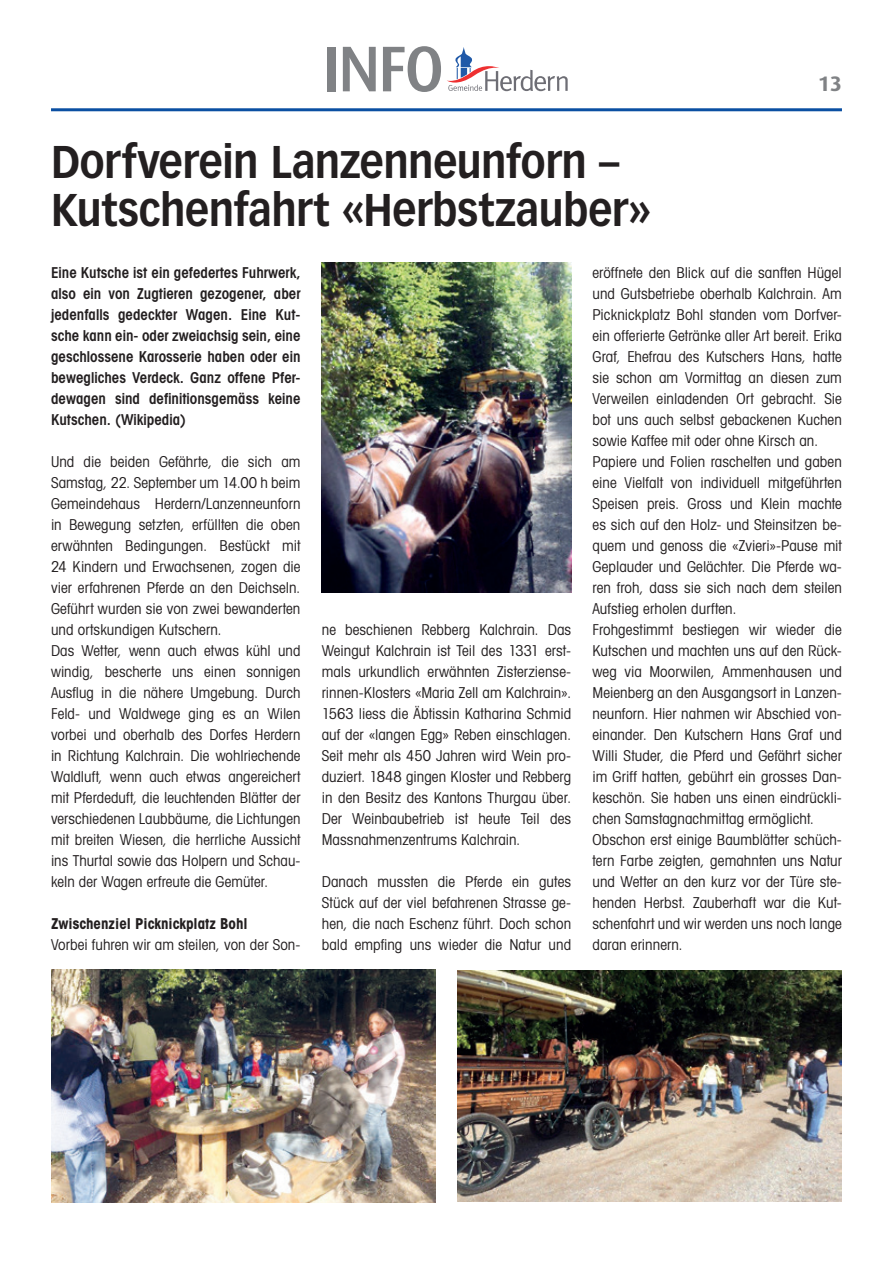
<style>
.page{position:relative;width:893px;height:1263px;background:#fff}
.page>*{position:absolute;margin:0;border:0;box-sizing:border-box;transform-origin:0 0}
.t1{font:500 64.65px "Dax";color:#808285}
.t2{font:700 45px/48px "Vectora LT";letter-spacing:-.01em;color:#231f20;scale:.9 1}
.t3{font:700 21px "Dax";color:#808285}
.t4{font:condensed 15px/21px "Avant Garde LT";letter-spacing:.005em;color:#231f20}
.t5{font:600 condensed 15px/21px "Avant Garde LT";color:#231f20;text-align:justify}
.t6{font:700 condensed 15px "Avant Garde LT";color:#231f20}
</style>
<div class="page">
<hr style="left:51px;top:108px;width:791px;height:3px;background:#0a4fa2">
<svg style="left:447px;top:47px;width:121px;height:44px"></svg>
<img style="left:457px;top:971px;width:385px;height:231px">
<img style="left:51px;top:969px;width:385px;height:233px">
<img style="left:322px;top:262px;width:249px;height:331px">
<h1 class="t1" style="left:322px;top:33px;width:123px">INFO</h1>
<h2 class="t2" style="left:51px;top:138px;width:668px">Dorfverein Lanzenneunforn –<br>Kutschenfahrt «Herbstzauber»</h2>
<h3 class="t3" style="left:818px;top:72px;width:25px">13</h3>
<p class="t5" style="left:51px;top:262px;width:251px">Eine Kutsche ist ein gefedertes Fuhrwerk, also ein von Zugtieren gezogener, aber jedenfalls gedeckter Wagen. Eine Kut&shy;sche kann ein- oder zweiachsig sein, eine geschlossene Karosserie haben oder ein bewegliches Verdeck. Ganz offene Pfer&shy;dewagen sind definitionsgemäss keine Kutschen. (Wikipedia)</p>
<p class="t4" style="left:51px;top:451px;width:251px">Und die beiden Gefährte, die sich am Samstag, 22. September um 14.00 h beim Gemeindehaus Herdern/Lanzenneunforn in Bewegung setzten, erfüllten die oben erwähnten Bedingungen. Bestückt mit 24 Kindern und Erwachsenen, zogen die vier erfahrenen Pferde an den Deichseln.<br>Geführt wurden sie von zwei bewanderten und ortskundigen Kutschern.<br>Das Wetter, wenn auch etwas kühl und windig, bescherte uns einen sonnigen Ausflug in die nähere Umgebung. Durch Feld- und Waldwege ging es an Wilen vorbei und oberhalb des Dorfes Herdern in Richtung Kalchrain. Die wohlriechende Waldluft, wenn auch etwas angereichert mit Pferdeduft, die leuchtenden Blätter der verschiedenen Laubbäume, die Lichtungen mit breiten Wiesen, die herrliche Aussicht ins Thurtal sowie das Holpern und Schau&shy;keln der Wagen erfreute die Gemüter.</p>
<p class="t6" style="left:51px;top:914px;width:198px">Zwischenziel Picknickplatz Bohl</p>
<p class="t4" style="left:51px;top:934px;width:251px">Vorbei fuhren wir am steilen, von der Son-</p>
<p class="t4" style="left:322px;top:619px;width:251px;text-align:justify">ne beschienen Rebberg Kalchrain. Das Weingut Kalchrain ist Teil des 1331 erst&shy;mals urkundlich erwähnten Zisterziense&shy;rinnen-Klosters «Maria Zell am Kalchrain».<br>1563 liess die Äbtissin Katharina Schmid auf der «langen Egg» Reben einschlagen.<br>Seit mehr als 450 Jahren wird Wein pro&shy;duziert. 1848 gingen Kloster und Rebberg in den Besitz des Kantons Thurgau über.<br>Der Weinbaubetrieb ist heute Teil des Massnahmenzentrums Kalchrain.</p>
<p class="t4" style="left:322px;top:871px;width:251px;text-align:justify">Danach mussten die Pferde ein gutes Stück auf der viel befahrenen Strasse ge&shy;hen, die nach Eschenz führt. Doch schon bald empfing uns wieder die Natur und</p>
<p class="t4" style="left:592px;top:262px;width:251px">eröffnete den Blick auf die sanften Hügel und Gutsbetriebe oberhalb Kalchrain. Am Picknickplatz Bohl standen vom Dorfver&shy;ein offerierte Getränke aller Art bereit. Erika Graf, Ehefrau des Kutschers Hans, hatte sie schon am Vormittag an diesen zum Verweilen einladenden Ort gebracht. Sie bot uns auch selbst gebackenen Kuchen sowie Kaffee mit oder ohne Kirsch an.<br>Papiere und Folien raschelten und gaben eine Vielfalt von individuell mitgeführten Speisen preis. Gross und Klein machte es sich auf den Holz- und Steinsitzen be&shy;quem und genoss die «Zvieri»-Pause mit Geplauder und Gelächter. Die Pferde wa&shy;ren froh, dass sie sich nach dem steilen Aufstieg erholen durften.<br>Frohgestimmt bestiegen wir wieder die Kutschen und machten uns auf den Rück&shy;weg via Moorwilen, Ammenhausen und Meienberg an den Ausgangsort in Lanzen&shy;neunforn. Hier nahmen wir Abschied von&shy;einander. Den Kutschern Hans Graf und Willi Studer, die Pferd und Gefährt sicher im Griff hatten, gebührt ein grosses Dan&shy;keschön. Sie haben uns einen eindrückli&shy;chen Samstagnachmittag ermöglicht.<br>Obschon erst einige Baumblätter schüch&shy;tern Farbe zeigten, gemahnten uns Natur und Wetter an den kurz vor der Türe ste&shy;henden Herbst. Zauberhaft war die Kut&shy;schenfahrt und wir werden uns noch lange daran erinnern.</p>
</div>
